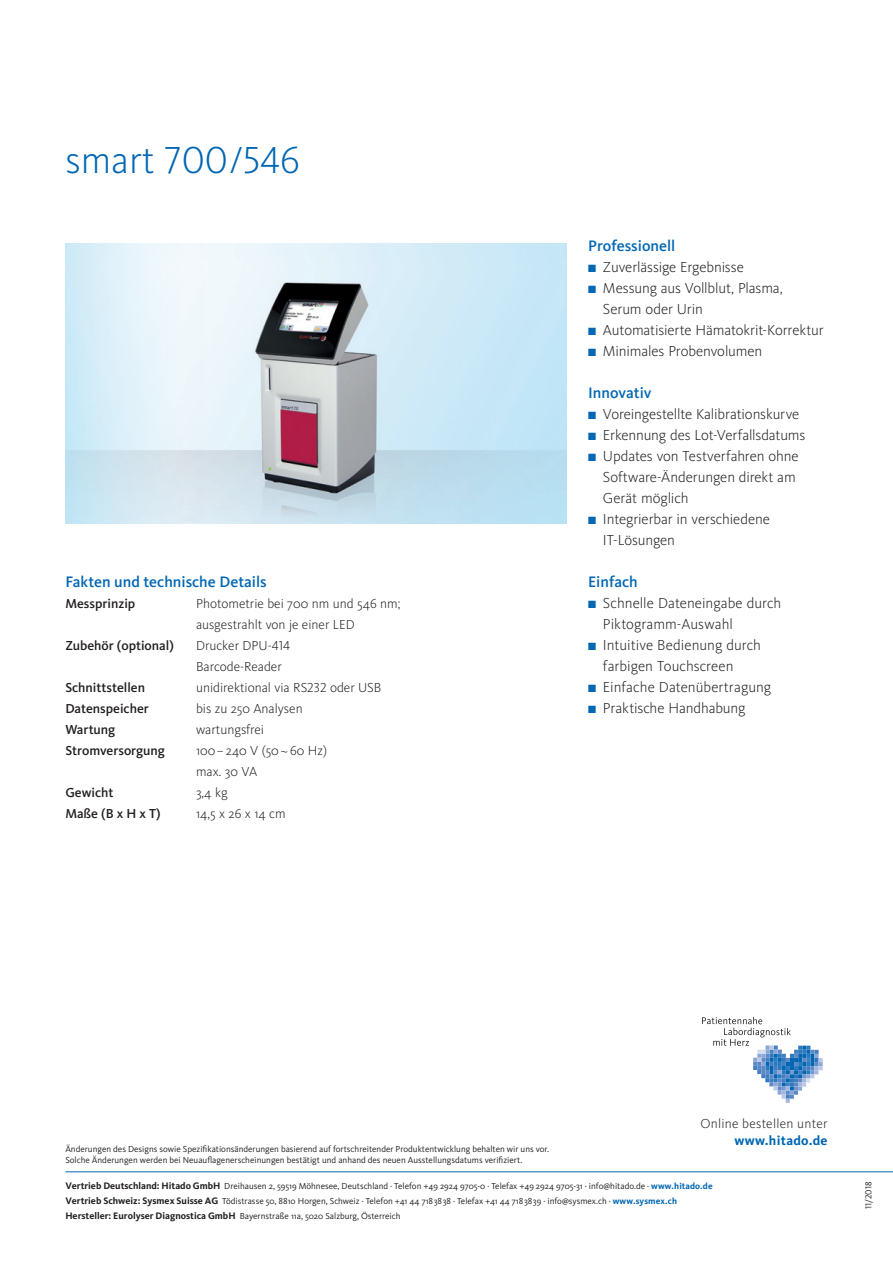
<style>
.page{position:relative;width:893px;height:1263px;background:#fff}
.page>*{position:absolute;margin:0;border:0;box-sizing:border-box;transform-origin:0 0}
.Headline_ExtraBold_R{font:300 39px "Kievit Pro";color:#0166b3}
.Copy_Headline{font:500 15.75px "Kievit Pro";color:#0166b3}
.t1{font:300 15px/21px "Kievit Pro";letter-spacing:-.005em;color:#231f20}
.Specs_Regular{font:300 13.5px/21px "Kievit Pro";color:#231f20}
.Specs_Bold{font:500 13.5px/21px "Kievit Pro";color:#231f20}
.Specs_Regular-2{font:300 13.5px/16.5px "Kievit Pro";letter-spacing:.02em;color:#231f20;text-align:right}
.Adresse_Regular{font:9px "Kievit Pro";color:#231f20}
.s1{color:#0166b3}
.s2{font-weight:700;color:#0166b3}
.s3{font-weight:700;font-size:9.75px}
</style>
<div class="page">
<hr style="left:65px;top:1171px;width:828px;height:1px;background:#0166b3">
<svg style="left:702px;top:1017px;width:121px;height:86px"></svg>
<img style="left:204px;top:243px;width:362px;height:281px">
<p class="Headline_ExtraBold_R" style="left:65px;top:137px;width:236px">smart 700/546</p>
<p class="Copy_Headline" style="left:65px;top:572px;width:203px">Fakten und technische Details</p>
<p class="Specs_Bold" style="left:65px;top:593px;width:71px">Messprinzip</p>
<p class="Specs_Bold" style="left:65px;top:635px;width:110px">Zubehör (optional)</p>
<p class="Specs_Bold" style="left:65px;top:677px;width:81px">Schnittstellen</p>
<p class="Specs_Bold" style="left:65px;top:698px;width:85px">Datenspeicher</p>
<p class="Specs_Bold" style="left:65px;top:719px;width:101px">Wartung<br>Stromversorgung</p>
<p class="Specs_Bold" style="left:65px;top:782px;width:97px">Gewicht<br>Maße (B x H x T)</p>
<p class="Specs_Regular" style="left:196px;top:593px;width:206px">Photometrie bei 700 nm und 546 nm; ausgestrahlt von je einer LED</p>
<p class="Specs_Regular" style="left:196px;top:635px;width:96px">Drucker DPU-414<br>Barcode-Reader</p>
<p class="Specs_Regular" style="left:196px;top:677px;width:187px">unidirektional via RS232 oder USB bis zu 250 Analysen</p>
<p class="Specs_Regular" style="left:196px;top:719px;width:70px">wartungsfrei</p>
<p class="Specs_Regular" style="left:196px;top:740px;width:133px">100– 240 V (50~60 Hz)</p>
<p class="Specs_Regular" style="left:196px;top:761px;width:63px">max. 30 VA<br>3,4 kg</p>
<p class="Specs_Regular" style="left:196px;top:803px;width:91px">14,5 x 26 x 14 cm</p>
<p class="Copy_Headline" style="left:588px;top:236px;width:89px">Professionell</p>
<p class="t1" style="left:588px;top:256px;width:157px"><span class="s1">■</span> Zuverlässige Ergebnisse</p>
<p class="t1" style="left:603px;top:277px;width:181px;text-indent:-15px"><span class="s1">■</span> Messung aus Vollblut, Plasma,<br>Serum oder Urin</p>
<p class="t1" style="left:588px;top:319px;width:237px"><span class="s1">■</span> Automatisierte Hämatokrit-Korrektur</p>
<p class="t1" style="left:588px;top:340px;width:176px"><span class="s1">■</span> Minimales Probenvolumen</p>
<p class="Copy_Headline" style="left:588px;top:383px;width:65px">Innovativ</p>
<p class="t1" style="left:588px;top:403px;width:213px"><span class="s1">■</span> Voreingestellte Kalibrationskurve</p>
<p class="t1" style="left:588px;top:424px;width:219px"><span class="s1">■</span> Erkennung des Lot-Verfallsdatums</p>
<p class="t1" style="left:603px;top:445px;width:197px;text-indent:-15px"><span class="s1">■</span> Updates von Testverfahren ohne<br>Software-Änderungen direkt am<br>Gerät möglich</p>
<p class="t1" style="left:603px;top:508px;width:169px;text-indent:-15px"><span class="s1">■</span> Integrierbar in verschiedene<br>IT-Lösungen</p>
<p class="Copy_Headline" style="left:588px;top:572px;width:51px">Einfach</p>
<p class="t1" style="left:603px;top:592px;width:180px;text-indent:-15px"><span class="s1">■</span> Schnelle Dateneingabe durch<br>Piktogramm-Auswahl</p>
<p class="t1" style="left:603px;top:634px;width:160px;text-indent:-15px"><span class="s1">■</span> Intuitive Bedienung durch farbigen Touchscreen</p>
<p class="t1" style="left:588px;top:676px;width:185px"><span class="s1">■</span> Einfache Datenübertragung</p>
<p class="t1" style="left:588px;top:697px;width:159px"><span class="s1">■</span> Praktische Handhabung</p>
<p class="Adresse_Regular" style="left:65px;top:1144px;width:485px">Änderungen des Designs sowie Spezifikationsänderungen basierend auf fortschreitender Produktentwicklung behalten wir uns vor.</p>
<p class="Adresse_Regular" style="left:65px;top:1154px;width:458px">Solche Änderungen werden bei Neuauflagenerscheinungen bestätigt und anhand des neuen Ausstellungsdatums verifiziert.</p>
<p class="Specs_Regular-2" style="left:700px;top:1116px;width:129px">Online bestellen unter <span class="s2">www.hitado.de</span></p>
<p class="Adresse_Regular" style="left:65px;top:1181px;width:649px"><span class="s3">Vertrieb Deutschland: Hitado GmbH</span> Dreihausen 2, 59519 Möhnesee, Deutschland · Telefon +49 2924 9705-0 · Telefax +49 2924 9705-31 · info@hitado.de · <span class="s2">www.hitado.de</span></p>
<p class="Adresse_Regular" style="left:65px;top:1196px;width:613px"><span class="s3">Vertrieb Schweiz: Sysmex Suisse AG</span> Tödistrasse 50, 8810 Horgen, Schweiz · Telefon +41 44 7183838 · Telefax +41 44 7183839 · info@sysmex.ch · <span class="s2">www.sysmex.ch</span></p>
<p class="Adresse_Regular" style="left:65px;top:1211px;width:337px"><span class="s3">Hersteller: Eurolyser Diagnostica GmbH</span> Bayernstraße 11a, 5020 Salzburg, Österreich</p>
<p class="Adresse_Regular" style="left:863px;top:1209px;width:29px;rotate:-90deg">11/2018</p>
</div>
